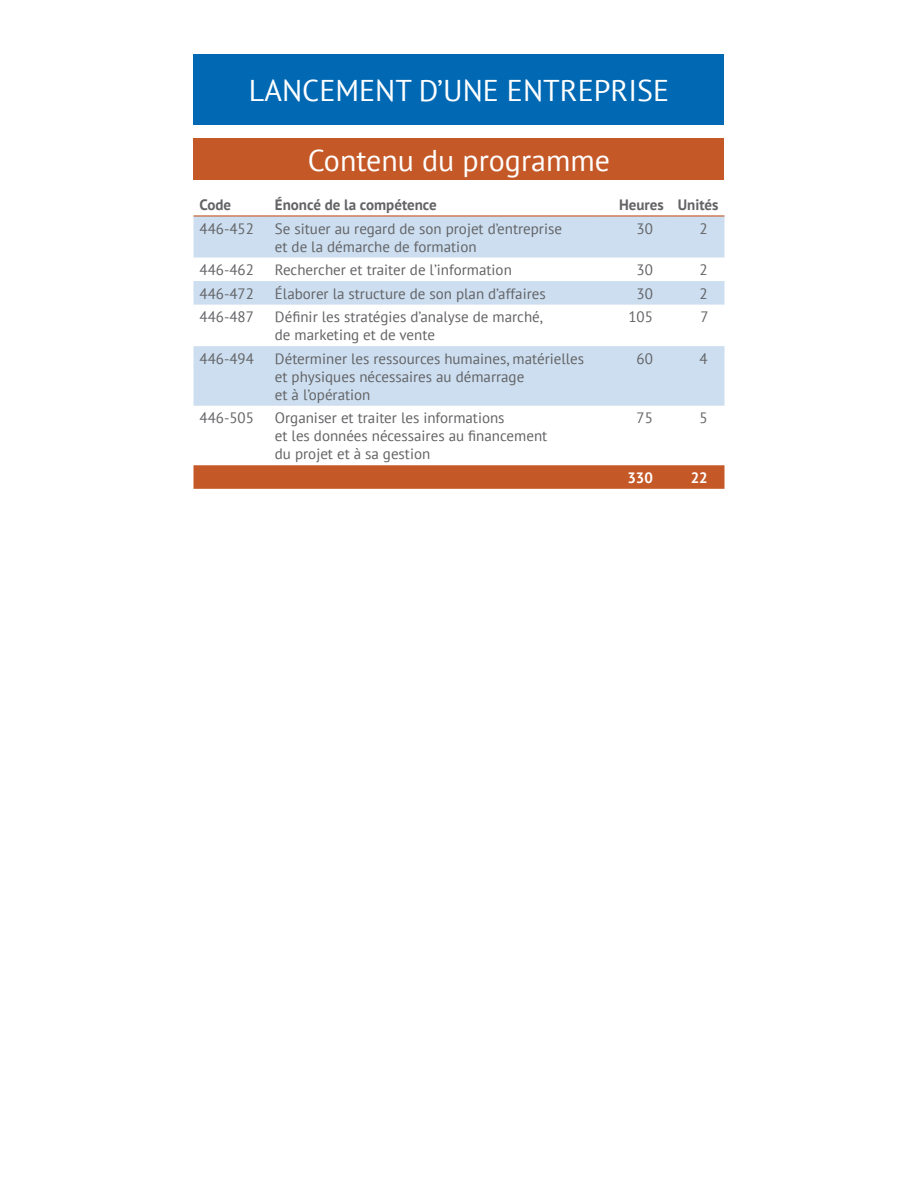
<style>
.page{position:relative;width:918px;height:1188px;background:#fff}
.page>*{position:absolute;margin:0;border:0;box-sizing:border-box;transform-origin:0 0}
.Titre_programme_2{font:30px "PT Sans";color:#fff}
.Para_2{font:15px/18px "PT Sans";color:#636366}
.Para_2-2{font:700 15px "PT Sans";color:#636366}
.total_blanc{font:700 15px "PT Sans";color:#fff}
</style>
<div class="page">
<svg style="left:194px;top:217px;width:530px;height:189px;fill:#ccdeef"></svg>
<svg style="left:194px;top:465px;width:530px;height:24px;background:#c65b2a"></svg>
<hr style="left:194px;top:215px;width:75px;height:2px;background:#c55827">
<hr style="left:269px;top:215px;width:325px;height:2px;background:#c55827">
<hr style="left:594px;top:215px;width:76px;height:2px;background:#c55827">
<hr style="left:670px;top:215px;width:54px;height:2px;background:#c55827">
<div style="left:194px;top:138px;width:530px;height:42px;background:#c55827"></div>
<div style="left:194px;top:54px;width:530px;height:71px;background:#0168b3"></div>
<p class="Titre_programme_2" style="left:249px;top:71px;width:422px">LANCEMENT D’UNE ENTREPRISE</p>
<p class="Titre_programme_2" style="left:308px;top:141px;width:304px">Contenu du programme</p>
<p class="Para_2-2" style="left:200px;top:195px;width:33px">Code</p>
<p class="Para_2-2" style="left:275px;top:195px;width:163px">Énoncé de la compétence</p>
<p class="Para_2-2" style="left:619px;top:195px;width:46px">Heures</p>
<p class="Para_2-2" style="left:678px;top:195px;width:42px">Unités</p>
<p class="Para_2" style="left:200px;top:219px;width:56px">446-452</p>
<p class="Para_2" style="left:275px;top:219px;width:289px">Se situer au regard de son projet d’entreprise et de la démarche de formation</p>
<p class="Para_2" style="left:637px;top:219px;width:18px">30</p>
<p class="Para_2" style="left:700px;top:219px;width:10px">2</p>
<p class="Para_2" style="left:200px;top:260px;width:56px">446-462</p>
<p class="Para_2" style="left:275px;top:260px;width:238px">Rechercher et traiter de l’information</p>
<p class="Para_2" style="left:637px;top:260px;width:18px">30</p>
<p class="Para_2" style="left:700px;top:260px;width:10px">2</p>
<p class="Para_2" style="left:200px;top:284px;width:56px">446-472</p>
<p class="Para_2" style="left:275px;top:284px;width:272px">Élaborer la structure de son plan d’affaires</p>
<p class="Para_2" style="left:637px;top:284px;width:18px">30</p>
<p class="Para_2" style="left:700px;top:284px;width:10px">2</p>
<p class="Para_2" style="left:200px;top:308px;width:56px">446-487</p>
<p class="Para_2" style="left:275px;top:308px;width:270px">Définir les stratégies d’analyse de marché, de marketing et de vente</p>
<p class="Para_2" style="left:628px;top:308px;width:26px">105</p>
<p class="Para_2" style="left:700px;top:308px;width:10px">7</p>
<p class="Para_2" style="left:200px;top:349px;width:56px">446-494</p>
<p class="Para_2" style="left:275px;top:349px;width:311px">Déterminer les ressources humaines, matérielles et physiques nécessaires au démarrage<br>et à l’opération</p>
<p class="Para_2" style="left:637px;top:349px;width:18px">60</p>
<p class="Para_2" style="left:700px;top:349px;width:10px">4</p>
<p class="Para_2" style="left:200px;top:409px;width:56px">446-505</p>
<p class="Para_2" style="left:275px;top:409px;width:274px">Organiser et traiter les informations<br>et les données nécessaires au financement du projet et à sa gestion</p>
<p class="Para_2" style="left:637px;top:409px;width:18px">75</p>
<p class="Para_2" style="left:700px;top:409px;width:10px">5</p>
<p class="total_blanc" style="left:627px;top:468px;width:27px">330</p>
<p class="total_blanc" style="left:691px;top:468px;width:19px">22</p>
</div>
